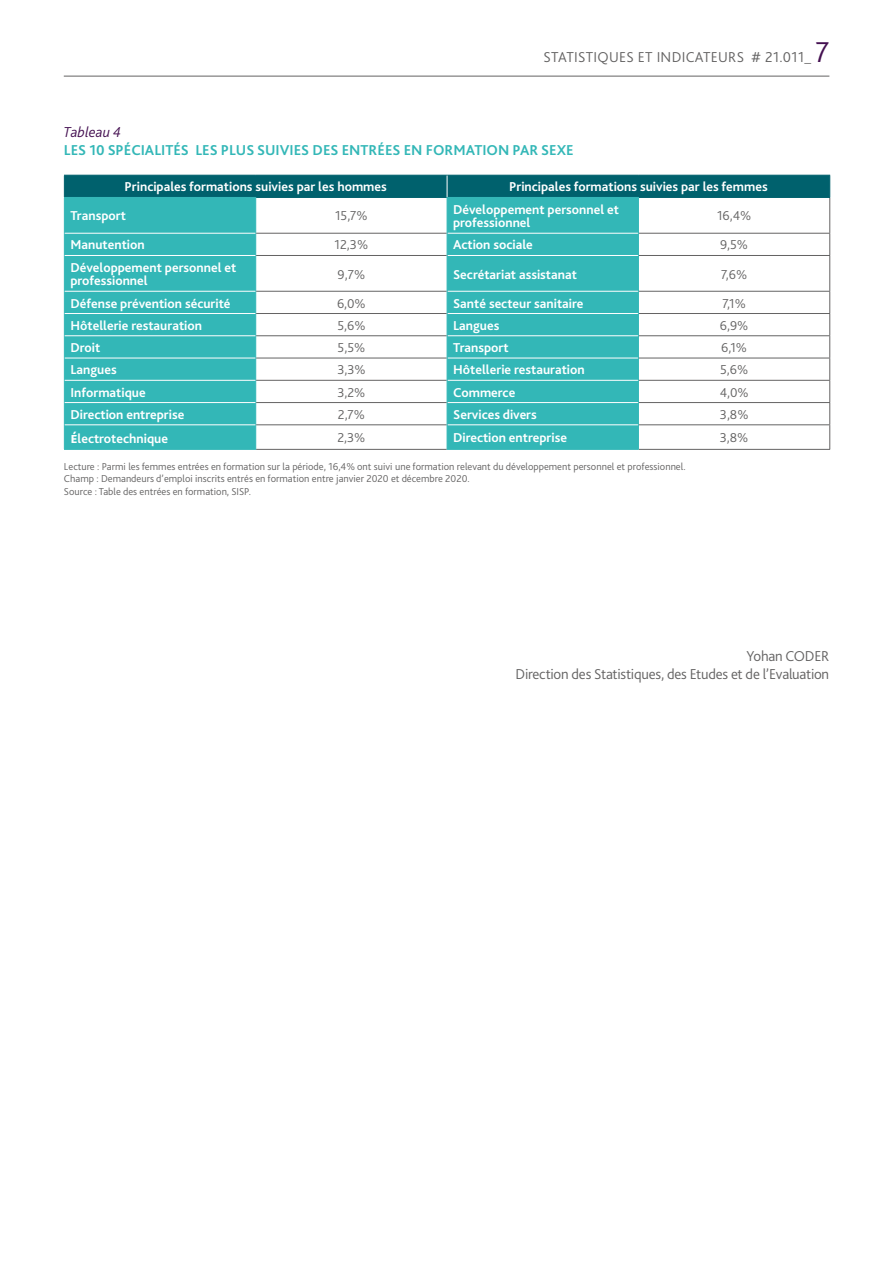
<style>
.page{position:relative;width:893px;height:1263px;background:#fff}
.page>*{position:absolute;margin:0;border:0;box-sizing:border-box;transform-origin:0 0}
.t1{font:300 15px/18px "Bliss 2";letter-spacing:-.015em;color:#646363;text-align:right}
.t2{font:700 15px "Bliss 2";color:#33b7b7}
.t3{font:300 15px "Bliss 2";letter-spacing:.02em;color:#646363}
.t4{font:italic 300 15px "Bliss 2";color:#441051}
.t5{font:700 13.5px/13.5px "Bliss 2";color:#fff}
.t6{font:300 13.5px "Bliss 2";color:#646363}
.t7{font:300 10.5px/12.6px "Bliss 2";color:#646363}
.s1{font-size:30px;color:#441051}
.s2{font-size:16.5px}
</style>
<div class="page">
<hr style="left:64px;top:76px;width:765px;height:1px;background:#646363">
<svg style="left:65px;top:198px;width:573px;height:251px;fill:#33b7b7"></svg>
<hr style="left:829px;top:198px;width:1px;height:35px;background:#646363">
<hr style="left:256px;top:233px;width:191px;height:1px;background:#646363">
<hr style="left:639px;top:233px;width:191px;height:1px;background:#646363">
<svg style="left:829px;top:234px;width:1px;height:21px"></svg>
<hr style="left:256px;top:255px;width:191px;height:1px;background:#646363">
<hr style="left:639px;top:255px;width:191px;height:1px;background:#646363">
<hr style="left:829px;top:256px;width:1px;height:35px;background:#646363">
<hr style="left:256px;top:291px;width:191px;height:1px;background:#646363">
<hr style="left:639px;top:291px;width:191px;height:1px;background:#646363">
<hr style="left:256px;top:313px;width:191px;height:1px;background:#646363">
<hr style="left:639px;top:313px;width:191px;height:1px;background:#646363">
<hr style="left:256px;top:335px;width:191px;height:1px;background:#646363">
<hr style="left:639px;top:335px;width:191px;height:1px;background:#646363">
<hr style="left:256px;top:358px;width:191px;height:1px;background:#646363">
<hr style="left:639px;top:358px;width:191px;height:1px;background:#646363">
<hr style="left:256px;top:380px;width:191px;height:1px;background:#646363">
<hr style="left:639px;top:380px;width:191px;height:1px;background:#646363">
<hr style="left:256px;top:402px;width:191px;height:1px;background:#646363">
<hr style="left:639px;top:402px;width:191px;height:1px;background:#646363">
<hr style="left:256px;top:424px;width:191px;height:1px;background:#646363">
<hr style="left:639px;top:424px;width:191px;height:1px;background:#646363">
<svg style="left:829px;top:292px;width:1px;height:157px"></svg>
<hr style="left:256px;top:449px;width:191px;height:1px;background:#646363">
<hr style="left:639px;top:449px;width:191px;height:1px;background:#646363">
<hr style="left:256px;top:197px;width:191px;height:1px;background:#00616d">
<hr style="left:639px;top:197px;width:191px;height:1px;background:#00616d">
<div style="left:64px;top:175px;width:766px;height:22px;background:#00616d"></div>
<hr style="left:64px;top:197px;width:192px;height:1px;background:#33b7b7">
<hr style="left:64px;top:198px;width:1px;height:35px;background:#33b7b7">
<hr style="left:255px;top:198px;width:1px;height:35px;background:#33b7b7">
<svg style="left:64px;top:233px;width:1px;height:22px"></svg>
<svg style="left:255px;top:233px;width:1px;height:22px"></svg>
<hr style="left:64px;top:255px;width:1px;height:36px;background:#33b7b7">
<hr style="left:255px;top:255px;width:1px;height:36px;background:#33b7b7">
<svg style="left:64px;top:291px;width:1px;height:158px"></svg>
<svg style="left:255px;top:291px;width:1px;height:158px"></svg>
<hr style="left:64px;top:449px;width:192px;height:1px;background:#33b7b7">
<hr style="left:65px;top:233px;width:190px;height:1px;background:#fff">
<hr style="left:65px;top:255px;width:190px;height:1px;background:#fff">
<hr style="left:65px;top:291px;width:190px;height:1px;background:#fff">
<hr style="left:65px;top:313px;width:190px;height:1px;background:#fff">
<hr style="left:65px;top:335px;width:190px;height:1px;background:#fff">
<hr style="left:65px;top:358px;width:190px;height:1px;background:#fff">
<hr style="left:65px;top:380px;width:190px;height:1px;background:#fff">
<hr style="left:65px;top:402px;width:190px;height:1px;background:#fff">
<hr style="left:65px;top:424px;width:190px;height:1px;background:#fff">
<hr style="left:447px;top:233px;width:191px;height:1px;background:#fff">
<hr style="left:447px;top:255px;width:191px;height:1px;background:#fff">
<hr style="left:447px;top:291px;width:191px;height:1px;background:#fff">
<hr style="left:447px;top:313px;width:191px;height:1px;background:#fff">
<hr style="left:447px;top:335px;width:191px;height:1px;background:#fff">
<hr style="left:447px;top:358px;width:191px;height:1px;background:#fff">
<hr style="left:447px;top:380px;width:191px;height:1px;background:#fff">
<hr style="left:447px;top:402px;width:191px;height:1px;background:#fff">
<hr style="left:447px;top:424px;width:191px;height:1px;background:#fff">
<hr style="left:447px;top:197px;width:192px;height:1px;background:#33b7b7">
<hr style="left:447px;top:198px;width:1px;height:35px;background:#33b7b7">
<hr style="left:638px;top:198px;width:1px;height:35px;background:#33b7b7">
<svg style="left:447px;top:233px;width:1px;height:22px"></svg>
<svg style="left:638px;top:233px;width:1px;height:22px"></svg>
<hr style="left:447px;top:255px;width:1px;height:36px;background:#33b7b7">
<hr style="left:638px;top:255px;width:1px;height:36px;background:#33b7b7">
<svg style="left:447px;top:291px;width:1px;height:158px"></svg>
<svg style="left:638px;top:291px;width:1px;height:158px"></svg>
<hr style="left:447px;top:449px;width:192px;height:1px;background:#33b7b7">
<p class="t3" style="left:544px;top:47px;width:287px">STATISTIQUES ET INDICATEURS # 21.011_ <span class="s1">7</span></p>
<p class="t4" style="left:64px;top:123px;width:59px">Tableau 4</p>
<p class="t2" style="left:64px;top:141px;width:511px">LES 10 SPÉCIALITÉS LES PLUS SUIVIES DES ENTRÉES EN FORMATION PAR SEXE</p>
<p class="t5" style="left:125px;top:180px;width:264px">Principales formations suivies par les hommes</p>
<p class="t5" style="left:509px;top:180px;width:260px">Principales formations suivies par les femmes</p>
<p class="t5" style="left:70px;top:209px;width:57px">Transport</p>
<p class="t6" style="left:335px;top:208px;width:34px">15,7%</p>
<p class="t5" style="left:453px;top:202px;width:167px">Développement personnel et professionnel</p>
<p class="t6" style="left:717px;top:208px;width:36px">16,4%</p>
<p class="t5" style="left:70px;top:238px;width:76px">Manutention</p>
<p class="t6" style="left:335px;top:237px;width:35px">12,3%</p>
<p class="t5" style="left:453px;top:238px;width:81px">Action sociale</p>
<p class="t6" style="left:720px;top:237px;width:30px">9,5%</p>
<p class="t5" style="left:70px;top:260px;width:167px">Développement personnel et professionnel</p>
<p class="t6" style="left:338px;top:266px;width:29px">9,7%</p>
<p class="t5" style="left:453px;top:267px;width:125px">Secrétariat assistanat</p>
<p class="t6" style="left:721px;top:266px;width:28px">7,6%</p>
<p class="t5" style="left:70px;top:296px;width:162px">Défense prévention sécurité</p>
<p class="t6" style="left:337px;top:295px;width:30px">6,0%</p>
<p class="t5" style="left:453px;top:296px;width:132px">Santé secteur sanitaire</p>
<p class="t6" style="left:722px;top:295px;width:25px">7,1%</p>
<p class="t5" style="left:70px;top:319px;width:133px">Hôtellerie restauration</p>
<p class="t6" style="left:337px;top:317px;width:30px">5,6%</p>
<p class="t5" style="left:453px;top:319px;width:48px">Langues</p>
<p class="t6" style="left:720px;top:317px;width:30px">6,9%</p>
<p class="t5" style="left:70px;top:341px;width:31px">Droit</p>
<p class="t6" style="left:338px;top:339px;width:29px">5,5%</p>
<p class="t5" style="left:453px;top:341px;width:57px">Transport</p>
<p class="t6" style="left:721px;top:339px;width:27px">6,1%</p>
<p class="t5" style="left:70px;top:363px;width:48px">Langues</p>
<p class="t6" style="left:337px;top:361px;width:30px">3,3%</p>
<p class="t5" style="left:453px;top:363px;width:133px">Hôtellerie restauration</p>
<p class="t6" style="left:720px;top:361px;width:30px">5,6%</p>
<p class="t5" style="left:70px;top:385px;width:77px">Informatique</p>
<p class="t6" style="left:337px;top:384px;width:29px">3,2%</p>
<p class="t5" style="left:453px;top:385px;width:64px">Commerce</p>
<p class="t6" style="left:720px;top:384px;width:30px">4,0%</p>
<p class="t5" style="left:70px;top:408px;width:115px">Direction entreprise</p>
<p class="t6" style="left:338px;top:406px;width:29px">2,7%</p>
<p class="t5" style="left:453px;top:408px;width:85px">Services divers</p>
<p class="t6" style="left:720px;top:406px;width:30px">3,8%</p>
<p class="t5" style="left:70px;top:432px;width:99px"><span class="s2">É</span>lectrotechnique</p>
<p class="t6" style="left:337px;top:429px;width:29px">2,3%</p>
<p class="t5" style="left:453px;top:431px;width:115px">Direction entreprise</p>
<p class="t6" style="left:720px;top:429px;width:30px">3,8%</p>
<p class="t7" style="left:64px;top:460px;width:623px">Lecture : Parmi les femmes entrées en formation sur la période, 16,4% ont suivi une formation relevant du développement personnel et professionnel.<br>Champ : Demandeurs d’emploi inscrits entrés en formation entre janvier 2020 et décembre 2020.<br>Source : Table des entrées en formation, SISP.</p>
<p class="t1" style="left:515px;top:647px;width:315px">Yohan CODER<br>Direction des Statistiques, des Etudes et de l’Evaluation</p>
</div>
